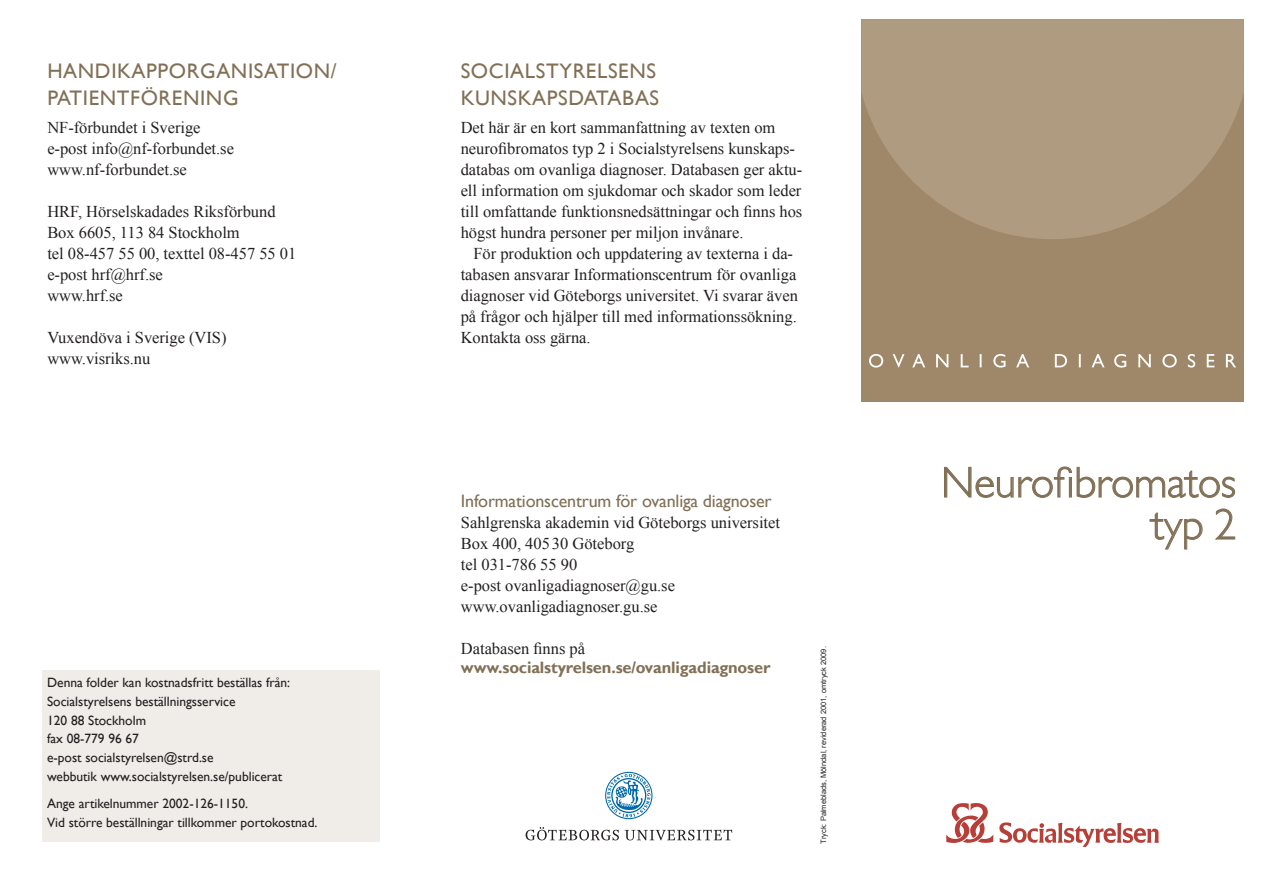
<style>
.page{position:relative;width:1263px;height:893px;background:#fff}
.page>*{position:absolute;margin:0;border:0;box-sizing:border-box;transform-origin:0 0}
.t1{font:300 43.5px/42px "Gill Sans MT Pro";color:#817056;text-align:right}
.t2{font:21px/27px "Gill Sans";letter-spacing:.03em;color:#817056}
.t3{font:18px "Gill Sans";letter-spacing:-.01em;color:#817056}
.t4{font:16.5px/21px "Times New Roman";color:#231f20}
.t5{font:700 16.5px "Gill Sans";letter-spacing:-.01em;color:#817056}
.t6{font:13.5px/18.8px "Gill Sans";color:#231f20}
.t7{font:7.5px "Arial";color:#231f20}
</style>
<div class="page">
<div style="left:42px;top:670px;width:337px;height:172px;background:#f0ede8"></div>
<svg style="left:526px;top:827px;width:93px;height:13px"></svg>
<svg style="left:625px;top:830px;width:107px;height:10px"></svg>
<svg style="left:605px;top:772px;width:48px;height:47px"></svg>
<svg style="left:944px;top:466px;width:291px;height:32px"></svg>
<svg style="left:1149px;top:512px;width:54px;height:38px"></svg>
<svg style="left:1215px;top:508px;width:20px;height:32px"></svg>
<div style="left:861px;top:19px;width:383px;height:383px;background:#9e8869"></div>
<svg style="left:861px;top:19px;width:383px;height:220px;fill:#af9b80"></svg>
<svg style="left:869px;top:354px;width:367px;height:14px"></svg>
<svg style="left:946px;top:803px;width:213px;height:44px"></svg>
<p class="t2" style="left:47px;top:58px;width:291px">hand ikapporganisation/ patientförening</p>
<p class="t4" style="left:47px;top:117px;width:188px">NF-förbundet i Sverige e-post info@nf-forbundet.se www.nf-forbundet.se</p>
<p class="t4" style="left:47px;top:201px;width:251px">HRF, Hörselskadades Riksförbund<br>Box 6605, 113 84 Stockholm<br>tel 08-457 55 00, texttel 08-457 55 01 e-post hrf@hrf.se<br>www.hrf.se</p>
<p class="t4" style="left:47px;top:327px;width:181px">Vuxendöva i Sverige (VIS) www.visriks.nu</p>
<p class="t6" style="left:47px;top:673px;width:244px">Denna folder kan kostnadsfritt beställas från:<br>Socialstyrelsens beställningsservice<br>120 88 Stockholm<br>fax 08-779 96 67<br>e-post socialstyrelsen@strd.se<br>webbutik www.socialstyrelsen.se/publicerat</p>
<p class="t6" style="left:47px;top:794px;width:272px">Ange artikelnummer 2002-126-1150.<br>Vid större beställningar tillkommer portokostnad.</p>
<p class="t2" style="left:461px;top:58px;width:200px">SOCIALSTYRELSEN S<br>KUNSKAPSDATABAS</p>
<p class="t4" style="left:461px;top:116px;width:343px">Det här är en kort sammanfattning av texten om neurofibromatos typ 2 i Socialstyrelsens kunskaps&shy;databas om ovanliga diagnoser. Databasen ger aktu&shy;ell information om sjukdomar och skador som leder till omfattande funktionsnedsättningar och finns hos högst hundra personer per miljon invånare.</p>
<p class="t4" style="left:461px;top:242px;width:339px;text-indent:13px">För produktion och uppdatering av texterna i da&shy;tabasen ansvarar Informationscentrum för ovanliga diagnoser vid Göteborgs universitet. Vi svarar även på frågor och hjälper till med informationssökning.<br>Kontakta oss gärna.</p>
<p class="t3" style="left:461px;top:491px;width:312px">Informationscentrum för ovanliga diagnoser</p>
<p class="t4" style="left:461px;top:512px;width:321px">Sahlgrenska akademin vid Göteborgs universitet<br>Box 400, 40530 Göteborg<br>tel 031-786 55 90<br>e-post ovanligadiagnoser@gu.se www.ovanligadiagnoser.gu.se</p>
<p class="t4" style="left:461px;top:638px;width:126px">Databasen finns på</p>
<p class="t5" style="left:461px;top:657px;width:311px">www.socialstyrelsen.se/ovanligadiagnoser</p>
<p class="t7" style="left:819px;top:844px;width:199px;rotate:-90deg">Tryck: Palmeblads, Mölndal, reviderad 2001, omtryck 2009.</p>
<h1 class="t1" style="left:941px;top:461px;width:296px">Neurofibromatos typ 2</h1>
</div>
